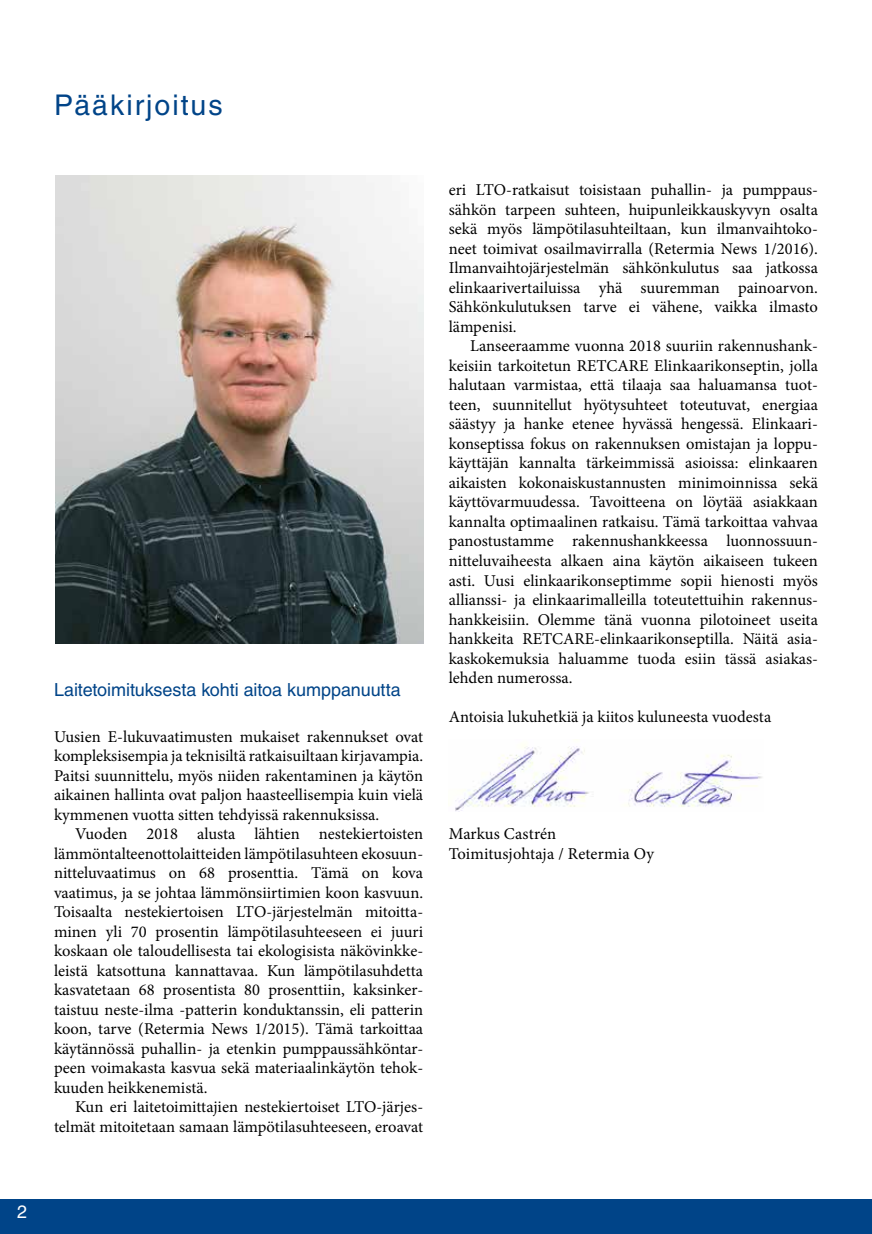
<style>
.page{position:relative;width:872px;height:1234px;background:#fff}
.page>*{position:absolute;margin:0;border:0;box-sizing:border-box;transform-origin:0 0}
.t1{font:28.5px "Helvetica LT Std";letter-spacing:.07em;color:#048}
.t2{font:18px "Helvetica LT Std";letter-spacing:-.005em;color:#048}
.t3{font:18px "Helvetica LT Std";color:#fff}
.t4{font:16.5px/19.5px "Minion Pro";color:#000;text-align:justify}
</style>
<div class="page">
<div style="left:0;top:1198px;width:872px;height:35px;background:#048"></div>
<img style="left:455px;top:744px;width:307px;height:67px">
<img style="left:55px;top:176px;width:368px;height:468px">
<p class="t3" style="left:17px;top:1200px;width:12px">2</p>
<h1 class="t1" style="left:54px;top:88px;width:170px">Pääkirjoitus</h1>
<p class="t2" style="left:54px;top:679px;width:348px">Laitetoimituksesta kohti aitoa kumppanuutta</p>
<p class="t4" style="left:54px;top:726px;width:371px">Uusien E-lukuvaatimusten mukaiset rakennukset ovat kompleksisempia ja teknisiltä ratkaisuiltaan kirjavampia.<br>Paitsi suunnittelu, myös niiden rakentaminen ja käytön aikainen hallinta ovat paljon haasteellisempia kuin vielä kymmenen vuotta sitten tehdyissä rakennuksissa.</p>
<p class="t4" style="left:54px;top:824px;width:371px;text-indent:21px">Vuoden 2018 alusta lähtien nestekiertoisten lämmöntalteenottolaitteiden lämpötilasuhteen ekosuun&shy;nitteluvaatimus on 68 prosenttia. Tämä on kova vaatimus, ja se johtaa lämmönsiirtimien koon kasvuun.<br>Toisaalta nestekiertoisen LTO-järjestelmän mitoitta&shy;minen yli 70 prosentin lämpötilasuhteeseen ei juuri koskaan ole taloudellisesta tai ekologisista näkövinkke&shy;leistä katsottuna kannattavaa. Kun lämpötilasuhdetta kasvatetaan 68 prosentista 80 prosenttiin, kaksinker&shy;taistuu neste-ilma -patterin konduktanssin, eli patterin koon, tarve (Retermia News 1/2015). Tämä tarkoittaa käytännössä puhallin- ja etenkin pumppaussähköntar&shy;peen voimakasta kasvua sekä materiaalinkäytön tehok&shy;kuuden heikkenemistä.</p>
<p class="t4" style="left:54px;top:1097px;width:371px;text-align:right">Kun eri laitetoimittajien nestekiertoiset LTO-järjes&shy;telmät mitoitetaan samaan lämpötilasuhteeseen, eroavat</p>
<p class="t4" style="left:449px;top:180px;width:371px">eri LTO-ratkaisut toisistaan puhallin- ja pumppaus&shy;sähkön tarpeen suhteen, huipunleikkauskyvyn osalta sekä myös lämpötilasuhteiltaan, kun ilmanvaihtoko&shy;neet toimivat osailmavirralla (Retermia News 1/2016).<br>Ilmanvaihtojärjestelmän sähkönkulutus saa jatkossa elinkaarivertailuissa yhä suuremman painoarvon.<br>Sähkönkulutuksen tarve ei vähene, vaikka ilmasto lämpenisi.</p>
<p class="t4" style="left:449px;top:336px;width:371px;text-indent:21px">Lanseeraamme vuonna 2018 suuriin rakennushank&shy;keisiin tarkoitetun RETCARE Elinkaarikonseptin, jolla halutaan varmistaa, että tilaaja saa haluamansa tuot&shy;teen, suunnitellut hyötysuhteet toteutuvat, energiaa säästyy ja hanke etenee hyvässä hengessä. Elinkaari&shy;konseptissa fokus on rakennuksen omistajan ja loppu&shy;käyttäjän kannalta tärkeimmissä asioissa: elinkaaren aikaisten kokonaiskustannusten minimoinnissa sekä käyttövarmuudessa. Tavoitteena on löytää asiakkaan kannalta optimaalinen ratkaisu. Tämä tarkoittaa vahvaa panostustamme rakennushankkeessa luonnossuun&shy;nitteluvaiheesta alkaen aina käytön aikaiseen tukeen asti. Uusi elinkaarikonseptimme sopii hienosti myös allianssi- ja elinkaarimalleilla toteutettuihin rakennus&shy;hankkeisiin. Olemme tänä vuonna pilotoineet useita hankkeita RETCARE-elinkaarikonseptilla. Näitä asia&shy;kaskokemuksia haluamme tuoda esiin tässä asiakas&shy;lehden numerossa.</p>
<p class="t4" style="left:449px;top:707px;width:324px">Antoisia lukuhetkiä ja kiitos kuluneesta vuodesta</p>
<p class="t4" style="left:449px;top:824px;width:207px">Markus Castrén<br>Toimitusjohtaja / Retermia Oy</p>
</div>
